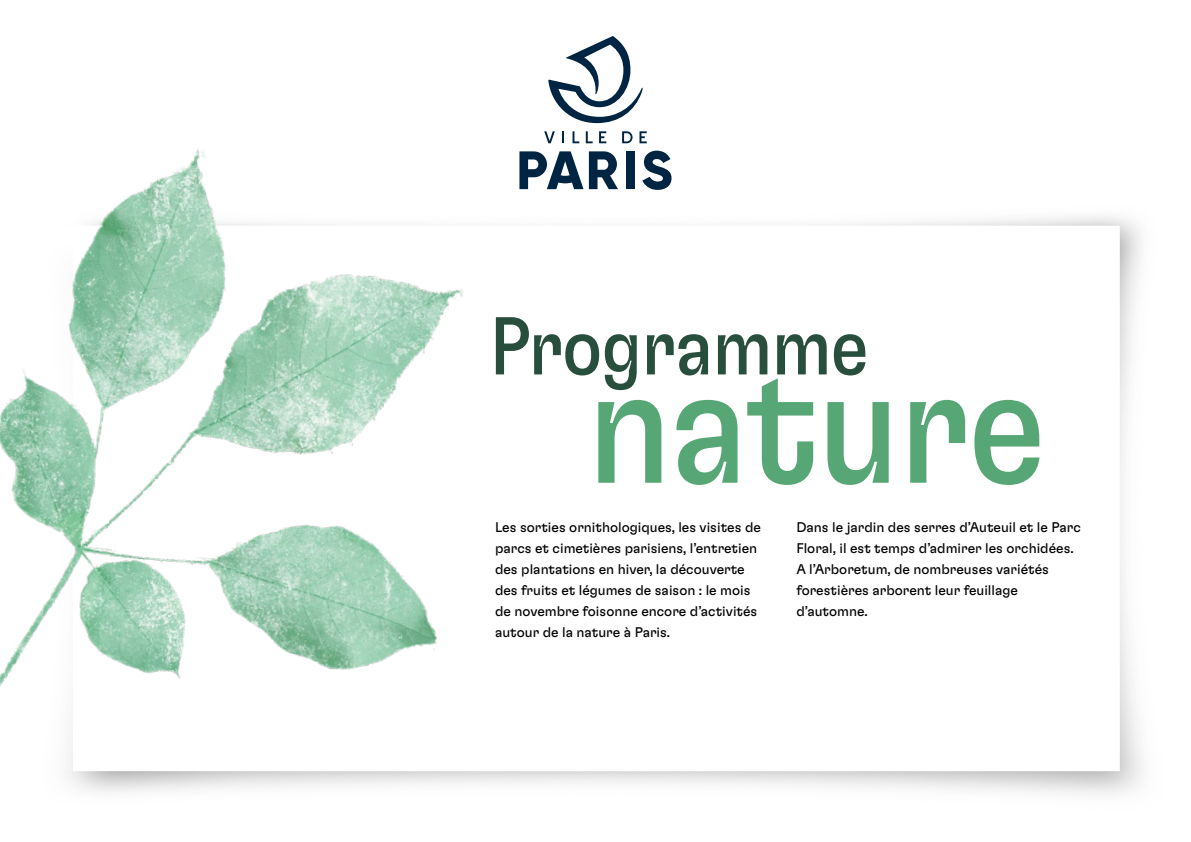
<style>
.page{position:relative;width:1191px;height:842px;background:#fff}
.page>*{position:absolute;margin:0;border:0;box-sizing:border-box;transform-origin:0 0}
.t1{font:condensed 168.4px "GT Flexa";letter-spacing:-.01em;color:#56a775}
.t2{font:condensed 81.8px "GT Flexa";letter-spacing:-.01em;color:#284e3d}
.t3{font:14px/21px "GT Flexa";color:#000}
</style>
<div class="page">
<img style="left:529px;top:170px;width:613px;height:625px">
<div style="left:626px;top:151px;width:8px;height:38px;background:#002542"></div>
<svg style="left:589px;top:151px;width:29px;height:38px"></svg>
<svg style="left:529px;top:151px;width:54px;height:38px"></svg>
<svg style="left:642px;top:151px;width:29px;height:39px"></svg>
<svg style="left:544px;top:131px;width:11px;height:12px"></svg>
<svg style="left:562px;top:131px;width:2px;height:12px"></svg>
<svg style="left:572px;top:131px;width:7px;height:12px"></svg>
<svg style="left:586px;top:131px;width:6px;height:12px"></svg>
<svg style="left:622px;top:131px;width:10px;height:12px"></svg>
<svg style="left:639px;top:131px;width:8px;height:12px"></svg>
<svg style="left:599px;top:131px;width:7px;height:12px"></svg>
<svg style="left:548px;top:36px;width:95px;height:87px"></svg>
<div style="left:73px;top:226px;width:1046px;height:545px;background:#fff"></div>
<img style="left:0;top:149px;width:529px;height:643px">
<h2 class="t2" style="left:489px;top:297px;width:380px">Programme</h2>
<h1 class="t1" style="left:587px;top:323px;width:461px">nature</h1>
<p class="t3" style="left:796px;top:516px;width:286px">Dans le jardin des serres d’Auteuil et le Parc Floral, il est temps d’admirer les orchidées.<br>A l’Arboretum, de nombreuses variétés forestières arborent leur feuillage d’automne.</p>
<p class="t3" style="left:495px;top:516px;width:267px">Les sorties ornithologiques, les visites de parcs et cimetières parisiens, l’entretien des plantations en hiver, la découverte des fruits et légumes de saison : le mois de novembre foisonne encore d’activités autour de la nature à Paris.</p>
</div>
